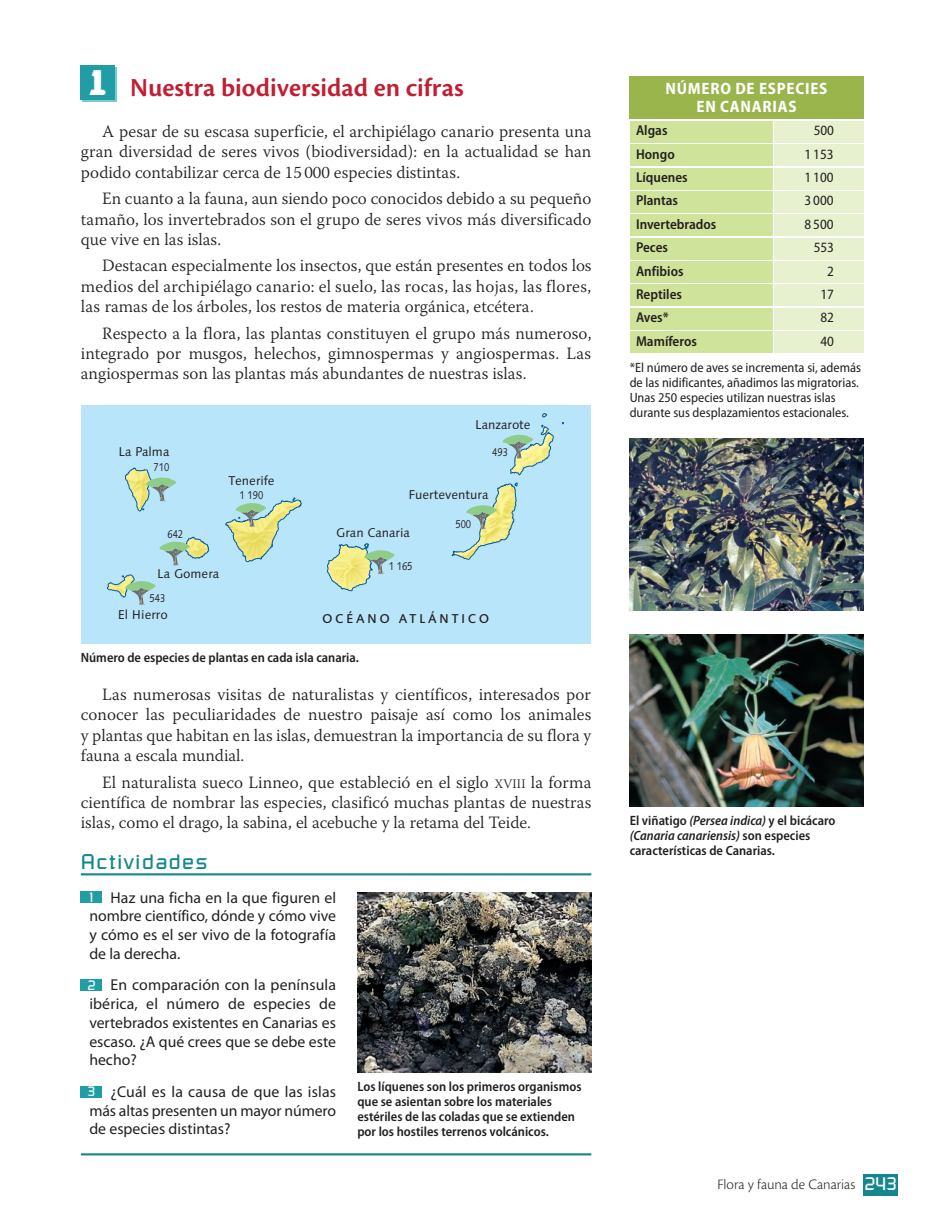
<style>
.page{position:relative;width:936px;height:1221px;background:#fff}
.page>*{position:absolute;margin:0;border:0;box-sizing:border-box;transform-origin:0 0}
.t1{font:700 36px "Keedy Sans";color:#fff}
.t2{font:600 27px "Cronos Pro";color:#c11f33}
.t3{font:21px "Russell Square";letter-spacing:.065em;color:#13878d}
.t4{font:300 17.25px/20.2px "Warnock Pro";color:#231f20;text-align:justify}
.t5{font:700 semi-condensed 16.5px/18px "Myriad Pro";letter-spacing:.045em;color:#fff;text-align:center}
.t6{font:15.75px/18.8px "Myriad Pro";color:#231f20;text-align:justify}
.t7{font:300 15px "Cronos Pro";letter-spacing:-.005em;color:#231f20}
.t8{font:600 semi-condensed 14.25px "Myriad Pro";color:#231f20}
.t9{font:semi-condensed 14.25px "Myriad Pro";color:#231f20}
.t10{font:600 semi-condensed 13.5px/15px "Myriad Pro";color:#231f20}
.t11{font:semi-condensed 13.5px/15px "Myriad Pro";color:#231f20}
.t12{font:13.5px "Russell Square";color:#fff}
.t13{font:12.75px "Linotype Syntax";color:#231f20}
.t14{font:500 12.75px "Linotype Syntax";letter-spacing:.2em;color:#231f20}
.t15{font:11.25px "Linotype Syntax";color:#231f20;scale:.8 1}
.s1{font-size:12.9px}
.s2{font-style:italic}
.s3{font-family:"Russell Square";font-weight:400;font-size:18px;color:#fff}
</style>
<div class="page">
<div style="left:83px;top:68px;width:34px;height:34px;background:linear-gradient(to right,#77ccd0,#77ccd0)"></div>
<div style="left:81px;top:65px;width:34px;height:34px;background:#209da5"></div>
<div style="left:863px;top:1173px;width:34px;height:22px;background:#13878d"></div>
<div style="left:629px;top:76px;width:234px;height:43px;background:#9ab54c"></div>
<div style="left:629px;top:121px;width:143px;height:21px;background:#d0e39a"></div>
<div style="left:774px;top:121px;width:89px;height:21px;background:#e7f1d0"></div>
<div style="left:629px;top:144px;width:143px;height:22px;background:#d0e39a"></div>
<div style="left:774px;top:144px;width:89px;height:22px;background:#e7f1d0"></div>
<div style="left:629px;top:168px;width:143px;height:21px;background:#d0e39a"></div>
<div style="left:774px;top:168px;width:89px;height:21px;background:#e7f1d0"></div>
<div style="left:629px;top:191px;width:143px;height:21px;background:#d0e39a"></div>
<div style="left:774px;top:191px;width:89px;height:21px;background:#e7f1d0"></div>
<div style="left:629px;top:215px;width:143px;height:21px;background:#d0e39a"></div>
<div style="left:774px;top:215px;width:89px;height:21px;background:#e7f1d0"></div>
<div style="left:629px;top:238px;width:143px;height:21px;background:#d0e39a"></div>
<div style="left:774px;top:238px;width:89px;height:21px;background:#e7f1d0"></div>
<div style="left:629px;top:261px;width:143px;height:22px;background:#d0e39a"></div>
<div style="left:774px;top:261px;width:89px;height:22px;background:#e7f1d0"></div>
<div style="left:629px;top:285px;width:143px;height:21px;background:#d0e39a"></div>
<div style="left:774px;top:285px;width:89px;height:21px;background:#e7f1d0"></div>
<div style="left:629px;top:308px;width:143px;height:21px;background:#d0e39a"></div>
<div style="left:774px;top:308px;width:89px;height:21px;background:#e7f1d0"></div>
<div style="left:629px;top:332px;width:143px;height:21px;background:#d0e39a"></div>
<div style="left:774px;top:332px;width:89px;height:21px;background:#e7f1d0"></div>
<img style="left:629px;top:438px;width:234px;height:173px">
<div style="left:81px;top:405px;width:509px;height:238px;background:#b9e5fa"></div>
<svg style="left:542px;top:413px;width:5px;height:5px"></svg>
<svg style="left:503px;top:424px;width:50px;height:52px"></svg>
<svg style="left:452px;top:482px;width:65px;height:78px"></svg>
<svg style="left:327px;top:543px;width:67px;height:48px"></svg>
<svg style="left:225px;top:497px;width:77px;height:65px"></svg>
<svg style="left:125px;top:467px;width:51px;height:44px"></svg>
<svg style="left:107px;top:536px;width:102px;height:69px"></svg>
<img style="left:629px;top:634px;width:234px;height:173px">
<hr style="left:81px;top:873px;width:510px;height:2px;background:#13878d">
<hr style="left:81px;top:1153px;width:510px;height:2px;background:#13878d">
<div style="left:81px;top:891px;width:21px;height:12px;background:#209da5"></div>
<div style="left:81px;top:979px;width:21px;height:12px;background:#209da5"></div>
<div style="left:81px;top:1085px;width:21px;height:12px;background:#209da5"></div>
<img style="left:357px;top:892px;width:234px;height:180px">
<h1 class="t1" style="left:89px;top:62px;width:19px">1</h1>
<h2 class="t2" style="left:130px;top:77px;width:335px">Nuestra biodiversidad en cifras</h2>
<p class="t4" style="left:81px;top:123px;width:512px;text-indent:21px">A pesar de su escasa superficie, el archipiélago canario presenta una gran diversidad de seres vivos (biodiversidad): en la actualidad se han podido contabilizar cerca de 15 000 especies distintas.</p>
<p class="t4" style="left:81px;top:190px;width:512px;text-indent:21px">En cuanto a la fauna, aun siendo poco conocidos debido a su pequeño tamaño, los invertebrados son el grupo de seres vivos más diversificado que vive en las islas.</p>
<p class="t4" style="left:81px;top:257px;width:512px;text-indent:21px">Destacan especialmente los insectos, que están presentes en todos los medios del archipiélago canario: el suelo, las rocas, las hojas, las flores, las ramas de los árboles, los restos de materia orgánica, etcétera.</p>
<p class="t4" style="left:81px;top:324px;width:512px;text-indent:21px">Respecto a la flora, las plantas constituyen el grupo más numeroso, integrado por musgos, helechos, gimnospermas y angiospermas. Las angiospermas son las plantas más abundantes de nuestras islas.</p>
<p class="t13" style="left:118px;top:446px;width:52px">La Palma</p>
<p class="t15" style="left:154px;top:462px;width:21px">710</p>
<p class="t15" style="left:167px;top:529px;width:21px">642</p>
<p class="t13" style="left:229px;top:475px;width:47px">Tenerife</p>
<p class="t15" style="left:239px;top:490px;width:31px">1 190</p>
<p class="t13" style="left:157px;top:568px;width:63px">La Gomera</p>
<p class="t13" style="left:118px;top:609px;width:52px">El Hierro</p>
<p class="t15" style="left:149px;top:593px;width:21px">543</p>
<p class="t13" style="left:475px;top:419px;width:57px">Lanzarote</p>
<p class="t15" style="left:492px;top:447px;width:21px">493</p>
<p class="t13" style="left:408px;top:488px;width:81px">Fuerteventura</p>
<p class="t13" style="left:336px;top:527px;width:75px">Gran Canaria</p>
<p class="t15" style="left:389px;top:561px;width:31px">1 165</p>
<p class="t15" style="left:455px;top:519px;width:21px">500</p>
<p class="t14" style="left:322px;top:614px;width:169px">OCÉANO ATLÁNTICO</p>
<p class="t10" style="left:81px;top:651px;width:280px">Número de especies de plantas en cada isla canaria.</p>
<p class="t4" style="left:81px;top:686px;width:512px;text-indent:21px">Las numerosas visitas de naturalistas y científicos, interesados por conocer las peculiaridades de nuestro paisaje así como los animales y plantas que habitan en las islas, demuestran la importancia de su flora y fauna a escala mundial.</p>
<p class="t4" style="left:81px;top:773px;width:512px;text-indent:21px">El naturalista sueco Linneo, que estableció en el siglo <span class="s1">XVIII</span> la forma científica de nombrar las especies, clasificó muchas plantas de nuestras islas, como el drago, la sabina, el acebuche y la retama del Teide.</p>
<p class="t3" style="left:81px;top:854px;width:128px">Actividades</p>
<p class="t6" style="left:89px;top:889px;width:248px;text-indent:21px">Haz una ficha en la que figuren el nombre científico, dónde y cómo vive y cómo es el ser vivo de la fotografía de la derecha.</p>
<p class="t6" style="left:89px;top:977px;width:248px;text-indent:21px">En comparación con la península ibérica, el número de especies de vertebrados existentes en Canarias es escaso. ¿A qué crees que se debe este hecho?</p>
<p class="t6" style="left:89px;top:1083px;width:248px;text-indent:21px">¿Cuál es la causa de que las islas más altas presenten un mayor número de especies distintas?</p>
<p class="t12" style="left:89px;top:892px;width:5px">1</p>
<p class="t12" style="left:87px;top:980px;width:10px">2</p>
<p class="t12" style="left:88px;top:1086px;width:9px">3</p>
<p class="t10" style="left:357px;top:1080px;width:226px">Los líquenes son los primeros organismos que se asientan sobre los materiales estériles de las coladas que se extienden por los hostiles terrenos volcánicos.</p>
<p class="t5" style="left:665px;top:80px;width:163px">NÚMERO DE ESPECIES<br>EN CANARIAS</p>
<p class="t8" style="left:636px;top:125px;width:33px">Algas</p>
<p class="t9" style="left:813px;top:125px;width:22px">500</p>
<p class="t8" style="left:636px;top:149px;width:40px">Hongo</p>
<p class="t9" style="left:804px;top:149px;width:31px">1 153</p>
<p class="t8" style="left:636px;top:172px;width:53px">Líquenes</p>
<p class="t9" style="left:804px;top:172px;width:31px">1 100</p>
<p class="t8" style="left:636px;top:195px;width:44px">Plantas</p>
<p class="t9" style="left:804px;top:195px;width:31px">3 000</p>
<p class="t8" style="left:636px;top:219px;width:82px">Invertebrados</p>
<p class="t9" style="left:804px;top:219px;width:31px">8 500</p>
<p class="t8" style="left:636px;top:242px;width:33px">Peces</p>
<p class="t9" style="left:813px;top:242px;width:22px">553</p>
<p class="t8" style="left:636px;top:266px;width:49px">Anfibios</p>
<p class="t9" style="left:827px;top:266px;width:8px">2</p>
<p class="t8" style="left:636px;top:289px;width:47px">Reptiles</p>
<p class="t9" style="left:820px;top:289px;width:15px">17</p>
<p class="t8" style="left:636px;top:312px;width:34px">Aves*</p>
<p class="t9" style="left:820px;top:312px;width:15px">82</p>
<p class="t8" style="left:636px;top:336px;width:62px">Mamíferos</p>
<p class="t9" style="left:820px;top:336px;width:15px">40</p>
<p class="t11" style="left:629px;top:361px;width:233px">*El número de aves se incrementa si, además de las nidificantes, añadimos las migratorias.<br>Unas 250 especies utilizan nuestras islas durante sus desplazamientos estacionales.</p>
<p class="t10" style="left:629px;top:814px;width:207px">El viñatigo <span class="s2">(Persea indica)</span> y el bicácaro <span class="s2">(Canaria canariensis)</span> son especies características de Canarias.</p>
<p class="t7" style="left:717px;top:1174px;width:181px">Flora y fauna de Canarias <span class="s3">243</span></p>
</div>
